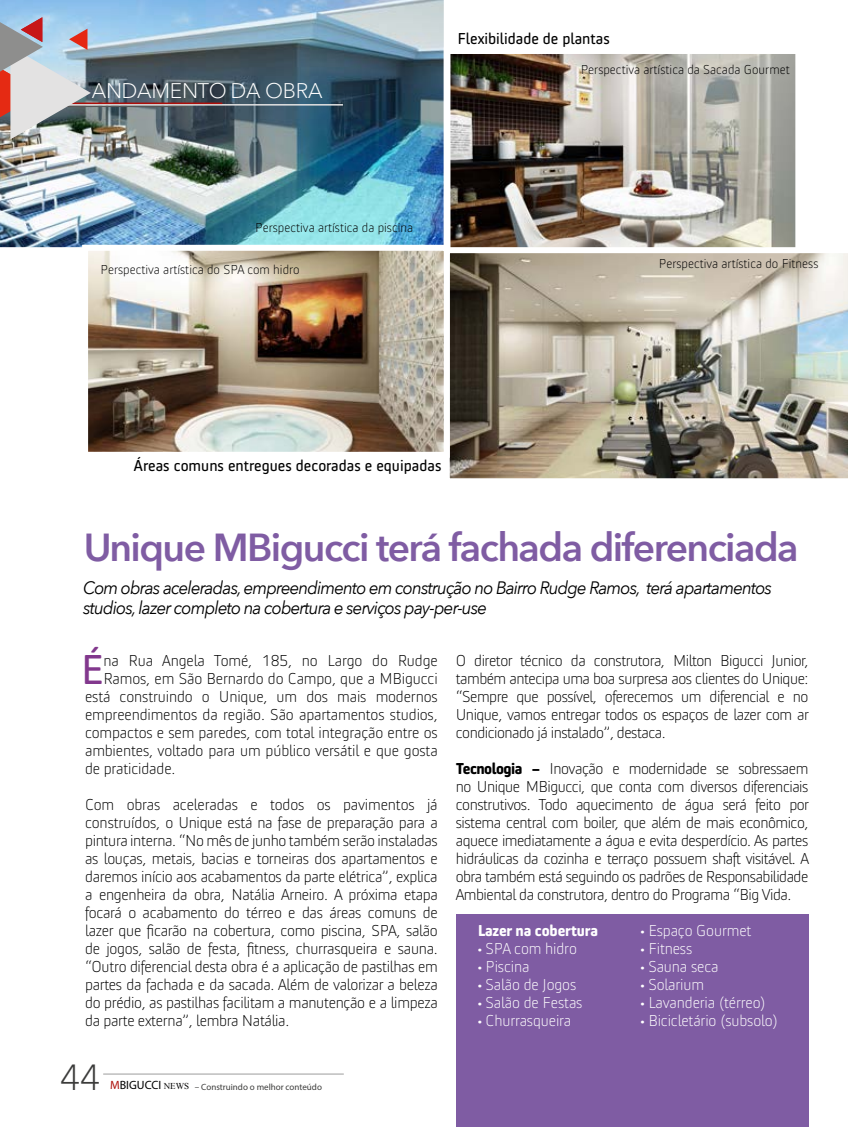
<style>
.page{position:relative;width:851px;height:1127px;background:#fff}
.page>*{position:absolute;margin:0;border:0;box-sizing:border-box;transform-origin:0 0}
.t1{font:43.5px "Rhodia";color:#82388d}
.t2{font:600 39px "Avenir Next";letter-spacing:-.04em;color:#7f5ca3}
.t3{font:300 36px "Avenir Next LT Pro";color:#3c3c3b}
.t4{font:300 21px "Avenir Next LT Pro";letter-spacing:-.015em;color:#fff}
.t5{font:italic 18px/19.5px "Avenir Next";letter-spacing:-.05em;color:#000;scale:.94 1}
.t6{font:300 16.5px/18px "Rhodia";letter-spacing:-.01em;color:#000;text-align:justify}
.t7{font:300 16.5px "Rhodia";letter-spacing:-.01em;color:#fff}
.t8{font:16.5px "Rhodia";color:#000}
.t9{font:700 16.5px "Rhodia";letter-spacing:-.01em;color:#fff}
.t10{font:300 13.5px "Rhodia";color:#000}
.t11{font:9px "Myriad Pro";color:#3c3c3b}
.s1{font-size:12px;color:#ae0f0a}
.s2{font-size:12px;color:#000}
.s3{font-family:"Times New Roman";color:#000}
.s4{font-weight:700}
</style>
<div class="page">
<img style="left:0;top:0;width:444px;height:248px">
<img style="left:451px;top:55px;width:342px;height:192px">
<div style="left:443px;top:47px;width:358px;height:208px;border:7px solid #fff"></div>
<img style="left:449px;top:247px;width:399px;height:232px">
<img style="left:89px;top:252px;width:353px;height:199px">
<div style="left:82px;top:245px;width:367px;height:213px;border:6px solid #fff"></div>
<div style="left:455px;top:914px;width:353px;height:213px;background:#7f5ca3"></div>
<hr style="left:103px;top:1074px;width:241px;height:1px;background:#9d9d9c">
<hr style="left:0;top:106px;width:187px;height:1px;background:#575756">
<hr style="left:0;top:104px;width:343px;height:2px;background:#e3e2e2">
<hr style="left:0;top:103px;width:222px;height:1px;background:#ae0f0a">
<img style="left:0;top:11px;width:91px;height:148px">
<p class="t8" style="left:457px;top:29px;width:154px">Flexibilidade de plantas</p>
<p class="t4" style="left:92px;top:73px;width:232px">ANDAMENTO DA OBRA</p>
<p class="t10" style="left:255px;top:221px;width:159px">Perspectiva artística da piscina</p>
<p class="t10" style="left:100px;top:263px;width:201px">Perspectiva artística do SPA com hidro</p>
<p class="t8" style="left:134px;top:457px;width:309px">Áreas comuns entregues decoradas e equipadas</p>
<p class="t10" style="left:580px;top:62px;width:210px">Perspectiva artística da Sacada Gourmet</p>
<p class="t10" style="left:658px;top:256px;width:161px">Perspectiva artística do Fitness</p>
<h2 class="t2" style="left:83px;top:524px;width:716px">Unique MBigucci terá fachada diferenciada</h2>
<p class="t5" style="left:83px;top:578px;width:734px">Com obras aceleradas, empreendimento em construção no Bairro Rudge Ramos, terá apartamentos studios, lazer completo na cobertura e serviços pay-per-use</p>
<h1 class="t1" style="left:81px;top:646px;width:25px">É</h1>
<p class="t6" style="left:103px;top:651px;width:336px">na Rua Angela Tomé, 185, no Largo do Rudge</p>
<p class="t6" style="left:103px;top:669px;width:336px">Ramos, em São Bernardo do Campo, que a MBigucci</p>
<p class="t6" style="left:85px;top:687px;width:354px">está construindo o Unique, um dos mais modernos</p>
<p class="t6" style="left:85px;top:705px;width:354px">empreendimentos da região. São apartamentos studios,</p>
<p class="t6" style="left:85px;top:723px;width:354px">compactos e sem paredes, com total integração entre os</p>
<p class="t6" style="left:85px;top:741px;width:354px">ambientes, voltado para um público versátil e que gosta</p>
<p class="t6" style="left:85px;top:759px;width:92px">de praticidade.</p>
<p class="t6" style="left:85px;top:795px;width:354px">Com obras aceleradas e todos os pavimentos já construídos, o Unique está na fase de preparação para a pintura interna. “No mês de junho também serão instaladas as louças, metais, bacias e torneiras dos apartamentos e daremos início aos acabamentos da parte elétrica”, explica a engenheira da obra, Natália Arneiro. A próxima etapa focará o acabamento do térreo e das áreas comuns de lazer que ficarão na cobertura, como piscina, SPA, salão de jogos, salão de festa, fitness, churrasqueira e sauna. “Outro diferencial desta obra é a aplicação de pastilhas em partes da fachada e da sacada. Além de valorizar a beleza do prédio, as pastilhas facilitam a manutenção e a limpeza da parte externa”, lembra Natália.</p>
<h3 class="t3" style="left:60px;top:1047px;width:42px">44</h3>
<p class="t11" style="left:110px;top:1081px;width:213px"><span class="s1">M</span><span class="s2">BIGUCCI</span> <span class="s3">NEWS</span> – Construindo o melhor conteúdo</p>
<p class="t6" style="left:455px;top:651px;width:355px">O diretor técnico da construtora, Milton Bigucci Junior, também antecipa uma boa surpresa aos clientes do Unique: “Sempre que possível, oferecemos um diferencial e no Unique, vamos entregar todos os espaços de lazer com ar condicionado já instalado”, destaca.</p>
<p class="t6" style="left:455px;top:759px;width:355px"><span class="s4">Tecnologia –</span> Inovação e modernidade se sobressaem no Unique MBigucci, que conta com diversos diferenciais construtivos. Todo aquecimento de água será feito por sistema central com boiler, que além de mais econômico, aquece imediatamente a água e evita desperdício. As partes hidráulicas da cozinha e terraço possuem shaft visitável. A obra também está seguindo os padrões de Responsabilidade Ambiental da construtora, dentro do Programa “Big Vida.</p>
<p class="t9" style="left:477px;top:922px;width:122px">Lazer na cobertura</p>
<p class="t7" style="left:477px;top:940px;width:101px">• SPA com hidro</p>
<p class="t7" style="left:477px;top:958px;width:53px">• Piscina</p>
<p class="t7" style="left:477px;top:976px;width:100px">• Salão de Jogos</p>
<p class="t7" style="left:477px;top:994px;width:106px">• Salão de Festas</p>
<p class="t7" style="left:477px;top:1012px;width:95px">• Churrasqueira</p>
<p class="t7" style="left:640px;top:922px;width:112px">• Espaço Gourmet</p>
<p class="t7" style="left:640px;top:940px;width:53px">• Fitness</p>
<p class="t7" style="left:640px;top:958px;width:80px">• Sauna seca</p>
<p class="t7" style="left:640px;top:976px;width:65px">• Solarium</p>
<p class="t7" style="left:640px;top:994px;width:127px">• Lavanderia (térreo)</p>
<p class="t7" style="left:640px;top:1012px;width:139px">• Bicicletário (subsolo)</p>
</div>
